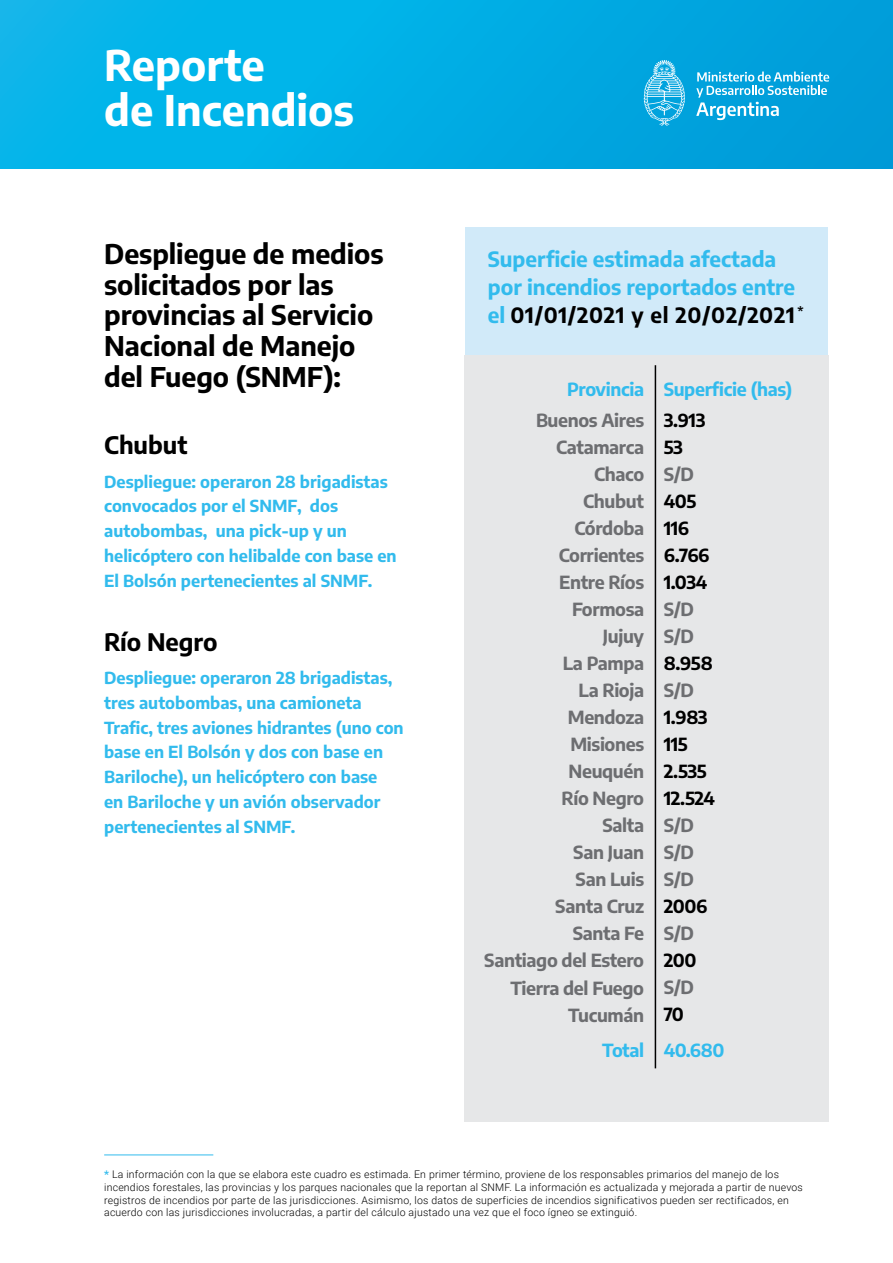
<style>
.page{position:relative;width:893px;height:1263px;background:#fff}
.page>*{position:absolute;margin:0;border:0;box-sizing:border-box;transform-origin:0 0}
.t1{font:700 42px/44.4px "Encode Sans";color:#fff}
.t2{font:700 27px/30.8px "Encode Sans";letter-spacing:-.005em;color:#000}
.t3{font:700 24px "Encode Sans";letter-spacing:-.005em;color:#000}
.t4{font:700 21px/27.8px "Encode Sans";letter-spacing:-.005em;color:#32bbed}
.t5{font:700 18px/27px "Encode Sans";letter-spacing:-.02em;color:#6d6e71;text-align:right}
.t6{font:700 18px/27px "Encode Sans";letter-spacing:-.02em;color:#000}
.t7{font:700 18px "Encode Sans";letter-spacing:-.02em;color:#32bbed}
.t8{font:700 16.5px/24.8px "Encode Sans";color:#32bbed}
.t9{font:300 10.5px/12.6px "Roboto";letter-spacing:.02em;color:#000}
.s1{color:#000}
.s2{font-weight:900;color:#32bbed}
</style>
<div class="page">
<div style="left:0;top:0;width:893px;height:169px;background:linear-gradient(to right,#04bbee,#009dd9)"></div>
<svg style="left:696px;top:72px;width:133px;height:48px;background:#38b4e2"></svg>
<svg style="left:644px;top:60px;width:41px;height:66px;background:#40bae5"></svg>
<div style="left:465px;top:227px;width:363px;height:128px;background:#d1eaf9"></div>
<div style="left:464px;top:355px;width:365px;height:766px;background:#e6e7e8"></div>
<hr style="left:655px;top:365px;width:1px;height:703px;background:#000">
<hr style="left:104px;top:1154px;width:109px;height:1px;background:#32bbed">
<h1 class="t1" style="left:104px;top:42px;width:251px">Reporte<br>de Incendios</h1>
<h2 class="t2" style="left:104px;top:237px;width:281px">Despliegue de medios solicitados por las provincias al Servicio<br>Nacional de Manejo del Fuego (SNMF):</h2>
<h3 class="t3" style="left:104px;top:429px;width:85px">Chubut</h3>
<h3 class="t8" style="left:104px;top:468px;width:294px">Despliegue: operaron 28 brigadistas convocados por el SNMF, dos autobombas, una pick-up y un helicóptero con helibalde con base en El Bolsón pertenecientes al SNMF.</h3>
<h3 class="t3" style="left:104px;top:625px;width:115px">Río Negro</h3>
<p class="t8" style="left:104px;top:665px;width:301px">Despliegue: operaron 28 brigadistas, tres autobombas, una camioneta Trafic, tres aviones hidrantes (uno con base en El Bolsón y dos con base en Bariloche), un helicóptero con base<br>en Bariloche y un avión observador pertenecientes al SNMF.</p>
<h3 class="t4" style="left:488px;top:245px;width:317px">Superficie estimada afectada por incendios reportados entre el <span class="s1">01/01/2021 y el 20/02/2021</span> <sup>*</sup></h3>
<h3 class="t7" style="left:567px;top:377px;width:79px">Provincia</h3>
<h3 class="t5" style="left:484px;top:406px;width:162px">Buenos Aires<br>Catamarca<br>Chaco<br>Chubut<br>Córdoba<br>Corrientes<br>Entre Ríos<br>Formosa<br>Jujuy<br>La Pampa<br>La Rioja<br>Mendoza<br>Misiones<br>Neuquén<br>Río Negro<br>Salta<br>San Juan<br>San Luis<br>Santa Cruz<br>Santa Fe<br>Santiago del Estero<br>Tierra del Fuego<br>Tucumán</h3>
<h3 class="t7" style="left:602px;top:1038px;width:44px">Total</h3>
<h3 class="t7" style="left:664px;top:377px;width:130px">Superficie (has)</h3>
<h3 class="t6" style="left:664px;top:406px;width:43px">3.913<br>53</h3>
<h3 class="t5" style="left:664px;top:460px;width:32px">S/D</h3>
<h3 class="t6" style="left:664px;top:487px;width:47px">405<br>116<br>6.766<br>1.034</h3>
<h3 class="t5" style="left:664px;top:595px;width:32px;text-align:left">S/D<br>S/D</h3>
<h3 class="t6" style="left:664px;top:649px;width:51px">8.958</h3>
<h3 class="t5" style="left:664px;top:676px;width:32px">S/D</h3>
<h3 class="t6" style="left:664px;top:703px;width:53px">1.983<br>115<br>2.535<br>12.524</h3>
<h3 class="t5" style="left:664px;top:811px;width:32px;text-align:justify">S/D S/D S/D</h3>
<h3 class="t6" style="left:664px;top:892px;width:45px">2006</h3>
<h3 class="t5" style="left:664px;top:919px;width:32px">S/D</h3>
<h3 class="t6" style="left:664px;top:946px;width:34px">200</h3>
<h3 class="t5" style="left:664px;top:973px;width:32px">S/D</h3>
<h3 class="t6" style="left:664px;top:1000px;width:22px">70</h3>
<h3 class="t7" style="left:664px;top:1038px;width:62px">40.680</h3>
<p class="t9" style="left:104px;top:1168px;width:700px"><span class="s2">*</span> La información con la que se elabora este cuadro es estimada. En primer término, proviene de los responsables primarios del manejo de los incendios forestales, las provincias y los parques nacionales que la reportan al SNMF. La información es actualizada y mejorada a partir de nuevos registros de incendios por parte de las jurisdicciones. Asimismo, los datos de superficies de incendios significativos pueden ser rectificados, en acuerdo con las jurisdicciones involucradas, a partir del cálculo ajustado una vez que el foco ígneo se extinguió.</p>
</div>
